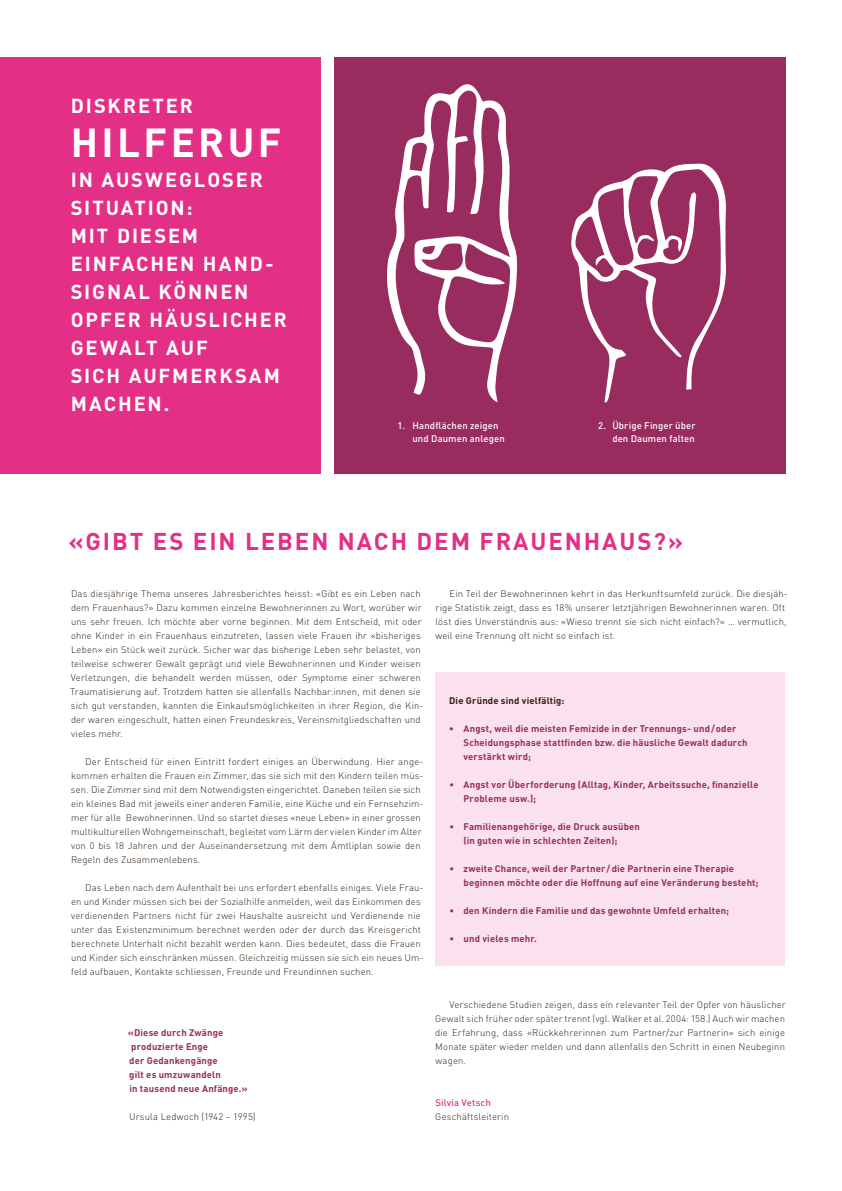
<style>
.page{position:relative;width:842px;height:1191px;background:#fff}
.page>*{position:absolute;margin:0;border:0;box-sizing:border-box;transform-origin:0 0}
.t1{font:700 40px "DIN";letter-spacing:.085em;color:#fff}
.t2{font:700 24px "DIN";letter-spacing:.08em;color:#e42f87}
.t3{font:700 20px/28px "DIN";letter-spacing:.095em;color:#fff}
.t4{font:300 9.5px/14px "DIN";letter-spacing:.01em;color:#2f2116}
.t5{font:700 9.5px/14px "DIN";letter-spacing:.015em;color:#992c5f}
.t6{font:500 9.5px/13px "DIN";letter-spacing:.015em;color:#fff}
.t7{font:700 9.5px "DIN";letter-spacing:.015em;color:#2f2116}
.t8{font:500 9.5px "DIN";letter-spacing:.015em;color:#e42f87}
</style>
<div class="page">
<div style="left:334px;top:57px;width:451px;height:416px;background:#992c5f"></div>
<svg style="left:387px;top:84px;width:131px;height:318px"></svg>
<svg style="left:571px;top:163px;width:155px;height:240px"></svg>
<div style="left:435px;top:672px;width:350px;height:294px;background:#fbe1ed"></div>
<div style="left:0;top:57px;width:320px;height:416px;background:#e42f87"></div>
<h3 class="t3" style="left:71px;top:91px;width:124px">DISKRETER</h3>
<h1 class="t1" style="left:71px;top:117px;width:212px">HILFERUF</h1>
<h3 class="t3" style="left:71px;top:165px;width:218px">IN AUSWEGLOSER<br>SITUATION:<br>MIT DIESEM<br>EINFACHEN HAND-<br>SIGNAL KÖNNEN<br>OPFER HÄUSLICHER<br>GEWALT AUF<br>SICH AUFMERKSAM<br>MACHEN.</h3>
<p class="t6" style="left:412px;top:419px;width:94px;text-indent:-15px">1. Handflächen zeigen und Daumen anlegen</p>
<p class="t6" style="left:598px;top:419px;width:99px;text-align:right">2. Übrige Finger über den Daumen falten</p>
<h2 class="t2" style="left:68px;top:525px;width:616px">«GIBT ES EIN LEBEN NACH DEM FRAUENHAUS?»</h2>
<p class="t4" style="left:70px;top:586px;width:355px">Das diesjährige Thema unseres Jahresberichtes heisst: «Gibt es ein Leben nach dem Frauenhaus?» Dazu kommen einzelne Bewohnerinnen zu Wort, worüber wir uns sehr freuen. Ich möchte aber vorne beginnen. Mit dem Entscheid, mit oder ohne Kinder in ein Frauenhaus einzutreten, lassen viele Frauen ihr «bisheriges Leben» ein Stück weit zurück. Sicher war das bisherige Leben sehr belastet, von teilweise schwerer Gewalt geprägt und viele Bewohnerinnen und Kinder weisen Verletzungen, die behandelt werden müssen, oder Symptome einer schweren Traumatisierung auf. Trotzdem hatten sie allenfalls Nachbar:innen, mit denen sie sich gut verstanden, kannten die Einkaufsmöglichkeiten in ihrer Region, die Kin&shy;der waren eingeschult, hatten einen Freundeskreis, Vereinsmitgliedschaften und vieles mehr.</p>
<p class="t4" style="left:71px;top:754px;width:354px;text-indent:14px">Der Entscheid für einen Eintritt fordert einiges an Überwindung. Hier ange&shy;kommen erhalten die Frauen ein Zimmer, das sie sich mit den Kindern teilen müs&shy;sen. Die Zimmer sind mit dem Notwendigsten eingerichtet. Daneben teilen sie sich ein kleines Bad mit jeweils einer anderen Familie, eine Küche und ein Fernsehzim&shy;mer für alle Bewohnerinnen. Und so startet dieses «neue Leben» in einer grossen multikulturellen Wohngemeinschaft, begleitet vom Lärm der vielen Kinder im Alter von 0 bis 18 Jahren und der Auseinandersetzung mit dem Ämtliplan sowie den Regeln des Zusammenlebens.</p>
<p class="t4" style="left:71px;top:880px;width:354px;text-indent:14px">Das Leben nach dem Aufenthalt bei uns erfordert ebenfalls einiges. Viele Frau&shy;en und Kinder müssen sich bei der Sozialhilfe anmelden, weil das Einkommen des verdienenden Partners nicht für zwei Haushalte ausreicht und Verdienende nie unter das Existenzminimum berechnet werden oder der durch das Kreisgericht berechnete Unterhalt nicht bezahlt werden kann. Dies bedeutet, dass die Frauen und Kinder sich einschränken müssen. Gleichzeitig müssen sie sich ein neues Um&shy;feld aufbauen, Kontakte schliessen, Freunde und Freundinnen suchen.</p>
<p class="t5" style="left:128px;top:1025px;width:121px">«Diese durch Zwänge produzierte Enge<br>der Gedankengänge<br>gilt es umzuwandeln<br>in tausend neue Anfänge.»</p>
<p class="t4" style="left:129px;top:1109px;width:128px">Ursula Ledwoch (1942 – 1995)</p>
<p class="t4" style="left:435px;top:586px;width:354px;text-indent:14px">Ein Teil der Bewohnerinnen kehrt in das Herkunftsumfeld zurück. Die diesjäh&shy;rige Statistik zeigt, dass es 18% unserer letztjährigen Bewohnerinnen waren. Oft löst dies Unverständnis aus: «Wieso trennt sie sich nicht einfach?» … vermutlich, weil eine Trennung oft nicht so einfach ist.</p>
<p class="t7" style="left:449px;top:694px;width:117px">Die Gründe sind vielfältig:</p>
<p class="t5" style="left:463px;top:721px;width:285px;text-indent:-14px">• Angst, weil die meisten Femizide in der Trennungs- und/oder<br>Scheidungsphase stattfinden bzw. die häusliche Gewalt dadurch verstärkt wird;</p>
<p class="t5" style="left:463px;top:777px;width:297px;text-indent:-14px">• Angst vor Überforderung (Alltag, Kinder, Arbeitssuche, finanzielle<br>Probleme usw.);</p>
<p class="t5" style="left:463px;top:819px;width:178px;text-indent:-14px">• Familienangehörige, die Druck ausüben (in guten wie in schlechten Zeiten);</p>
<p class="t5" style="left:463px;top:861px;width:296px;text-indent:-14px">• zweite Chance, weil der Partner /die Partnerin eine Therapie beginnen möchte oder die Hoffnung auf eine Veränderung besteht;</p>
<p class="t5" style="left:449px;top:903px;width:281px">• den Kindern die Familie und das gewohnte Umfeld erhalten;</p>
<p class="t5" style="left:449px;top:931px;width:89px">• und vieles mehr.</p>
<p class="t4" style="left:435px;top:997px;width:352px;text-align:justify;text-indent:14px">Verschiedene Studien zeigen, dass ein relevanter Teil der Opfer von häuslicher Gewalt sich früher oder später trennt (vgl. Walker et al. 2004: 158.) Auch wir machen die Erfahrung, dass «Rückkehrerinnen zum Partner/zur Partnerin» sich einige Monate später wieder melden und dann allenfalls den Schritt in einen Neubeginn wagen.</p>
<p class="t8" style="left:435px;top:1096px;width:57px">Silvia Vetsch</p>
<p class="t4" style="left:435px;top:1109px;width:75px">Geschäftsleiterin</p>
</div>
